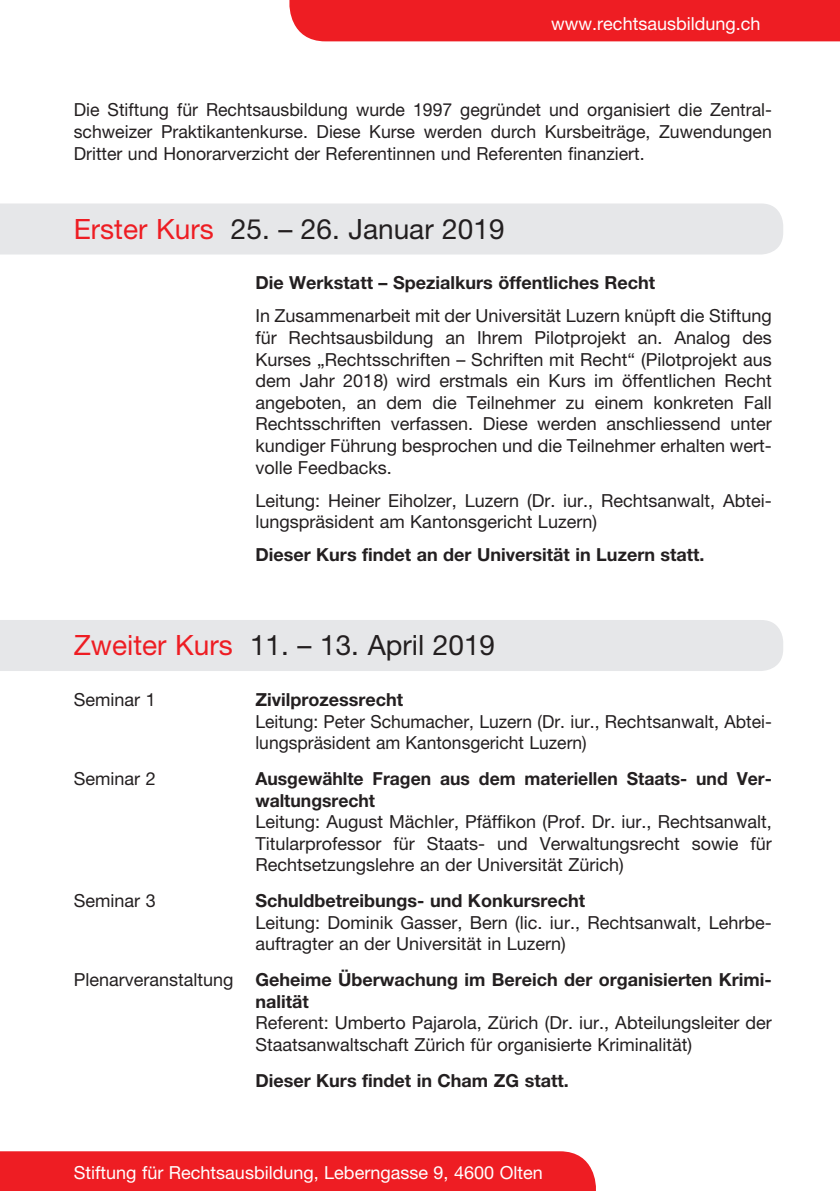
<style>
.page{position:relative;width:840px;height:1191px;background:#fff}
.page>*{position:absolute;margin:0;border:0;box-sizing:border-box;transform-origin:0 0}
.t1{font:28px "Helvetica Neue";color:#231f20}
.t2{font:18px/21.6px "Helvetica Neue";color:#231f20}
.t3{font:700 18px/21.6px "Helvetica Neue";color:#231f20}
.t4{font:18px "Helvetica Neue";color:#fff}
.s1{color:#ee1d23}
.s2{font-weight:400}
</style>
<div class="page">
<div style="left:0;top:203px;width:782px;height:51px;background:#e6e7e9"></div>
<div style="left:0;top:620px;width:782px;height:51px;background:#e6e7e9"></div>
<div style="left:0;top:1151px;width:595px;height:40px;background:#ee1d23"></div>
<div style="left:289px;top:0;width:550px;height:41px;background:#ee1d23"></div>
<p class="t4" style="left:551px;top:13px;width:210px">www.rechtsausbildung.ch</p>
<p class="t2" style="left:74px;top:99px;width:699px;text-align:justify">Die Stiftung für Rechtsausbildung wurde 1997 gegründet und organisiert die Zentral&shy;schweizer Praktikantenkurse. Diese Kurse werden durch Kursbeiträge, Zuwendungen Dritter und Honorarverzicht der Referentinnen und Referenten finanziert.</p>
<h1 class="t1" style="left:74px;top:212px;width:432px"><span class="s1">Erster Kurs</span> 25. – 26. Januar 2019</h1>
<p class="t3" style="left:255px;top:272px;width:401px">Die Werkstatt – Spezialkurs öffentliches Recht</p>
<p class="t2" style="left:255px;top:305px;width:517px;text-align:justify">In Zusammenarbeit mit der Universität Luzern knüpft die Stiftung für Rechtsausbildung an Ihrem Pilotprojekt an. Analog des Kurses „Rechtsschriften – Schriften mit Recht“ (Pilotprojekt aus dem Jahr 2018) wird erstmals ein Kurs im öffentlichen Recht angeboten, an dem die Teilnehmer zu einem konkreten Fall Rechtsschriften verfassen. Diese werden anschliessend unter kundiger Führung besprochen und die Teilnehmer erhalten wert&shy;volle Feedbacks.</p>
<p class="t2" style="left:255px;top:489px;width:517px">Leitung: Heiner Eiholzer, Luzern (Dr. iur., Rechtsanwalt, Abtei&shy;lungspräsident am Kantonsgericht Luzern)</p>
<p class="t3" style="left:255px;top:543px;width:450px">Dieser Kurs findet an der Universität in Luzern statt.</p>
<h1 class="t1" style="left:74px;top:628px;width:422px"><span class="s1">Zweiter Kurs</span> 11. – 13. April 2019</h1>
<p class="t2" style="left:74px;top:688px;width:83px">Seminar 1</p>
<p class="t3" style="left:255px;top:688px;width:149px">Zivilprozessrecht</p>
<p class="t2" style="left:255px;top:710px;width:516px">Leitung: Peter Schumacher, Luzern (Dr. iur., Rechtsanwalt, Abtei&shy;lungspräsident am Kantonsgericht Luzern)</p>
<p class="t2" style="left:74px;top:767px;width:83px">Seminar 2</p>
<p class="t3" style="left:255px;top:767px;width:516px">Ausgewählte Fragen aus dem materiellen Staats- und Ver&shy;waltungsrecht</p>
<p class="t2" style="left:255px;top:810px;width:517px;text-align:justify">Leitung: August Mächler, Pfäffikon (Prof. Dr. iur., Rechtsanwalt, Titularprofessor für Staats- und Verwaltungsrecht sowie für Rechtsetzungslehre an der Universität Zürich)</p>
<p class="t2" style="left:74px;top:889px;width:83px">Seminar 3</p>
<p class="t3" style="left:255px;top:889px;width:331px">Schuldbetreibungs- und Konkursrecht</p>
<p class="t2" style="left:255px;top:911px;width:517px">Leitung: Dominik Gasser, Bern (lic. iur., Rechtsanwalt, Lehrbe&shy;auftragter an der Universität in Luzern)</p>
<p class="t3" style="left:255px;top:968px;width:517px;text-indent:-181px"><span class="s2">Plenarveranstaltung</span> Geheime Überwachung im Bereich der organisierten Krimi&shy;nalität</p>
<p class="t2" style="left:255px;top:1012px;width:517px">Referent: Umberto Pajarola, Zürich (Dr. iur., Abteilungsleiter der<br>Staatsanwaltschaft Zürich für organisierte Kriminalität)</p>
<p class="t3" style="left:255px;top:1069px;width:314px">Dieser Kurs findet in Cham ZG statt.</p>
<p class="t4" style="left:74px;top:1161px;width:470px">Stiftung für Rechtsausbildung, Leberngasse 9, 4600 Olten</p>
</div>
